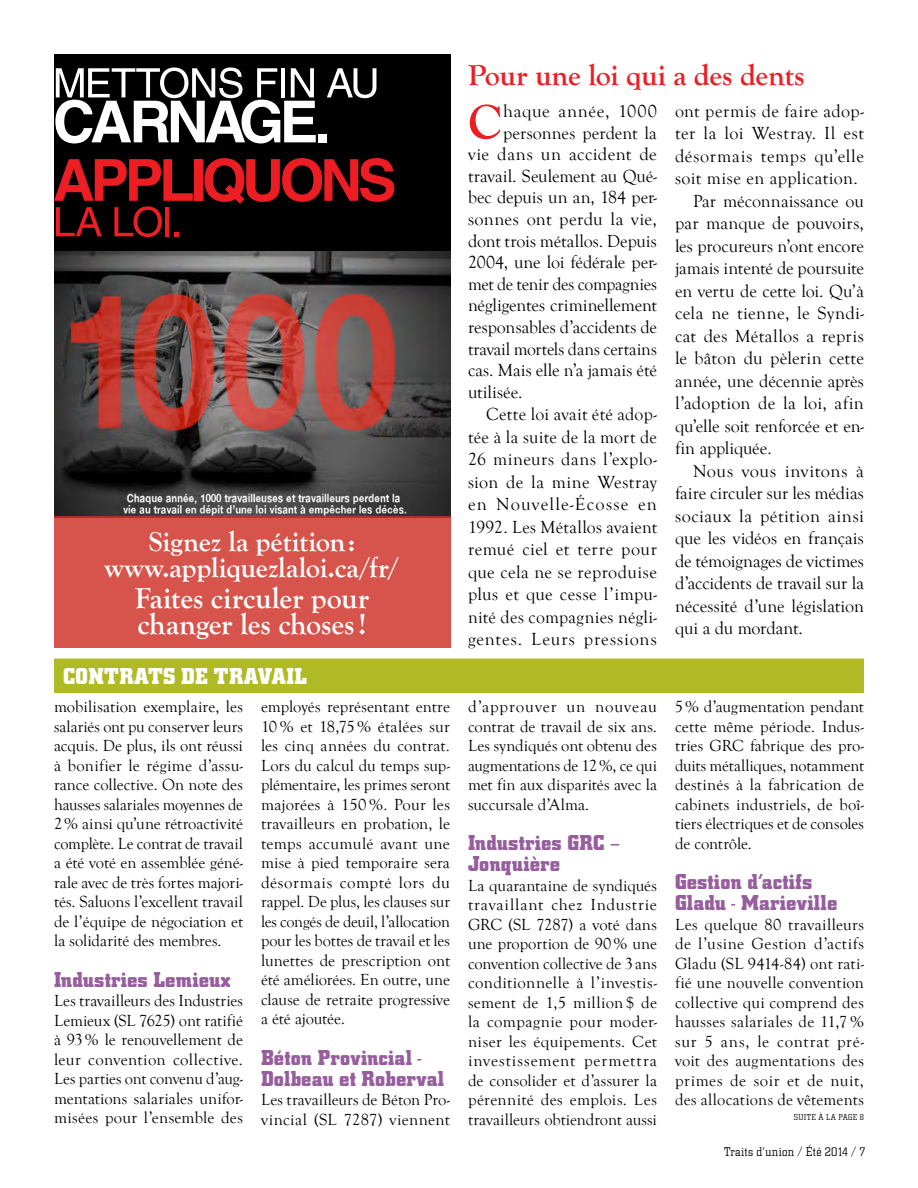
<style>
.page{position:relative;width:918px;height:1188px;background:#fff}
.page>*{position:absolute;margin:0;border:0;box-sizing:border-box;transform-origin:0 0}
.t1{font:700 50.1px "Goudy Old Style T";color:#ed1d24}
.t2{font:700 30px/25.5px "Goudy Old Style T";letter-spacing:-.005em;color:#fff}
.t3{font:700 30px "Goudy Old Style T";letter-spacing:-.015em;color:#ed1d24}
.t4{font:700 28.5px/25.5px "Goudy Old Style T";letter-spacing:-.005em;color:#fff;text-align:center}
.t5{font:700 24px "City D";letter-spacing:.01em;color:#fff}
.t6{font:700 22.5px/21px "City D";letter-spacing:.01em;color:#965e9d}
.t7{font:18px "Goudy Old Style T";letter-spacing:.01em;color:#000}
.t8{font:18px "Goudy Old Style T";letter-spacing:-.01em;color:#000}
.t9{font:18px "Goudy Old Style T";letter-spacing:.03em;color:#000}
.t10{font:18px "Goudy Old Style T";letter-spacing:-.015em;color:#000}
.t11{font:18px "Goudy Old Style T";letter-spacing:.04em;color:#000}
.t12{font:18px "Goudy Old Style T";letter-spacing:.045em;color:#000}
.t13{font:18px "Goudy Old Style T";letter-spacing:.06em;color:#000}
.t14{font:16.5px/19.5px "Goudy Old Style T";letter-spacing:.005em;color:#000;text-align:justify}
.t15{font:13.5px "City D Ligh";letter-spacing:.02em;color:#000}
.t16{font:9px "City D Ligh";letter-spacing:.045em;color:#000}
</style>
<div class="page">
<div style="left:54px;top:659px;width:810px;height:34px;background:#b0ba25"></div>
<img style="left:54px;top:250px;width:396px;height:267px">
<div style="left:54px;top:517px;width:396px;height:131px;background:#d6544b"></div>
<div style="left:54px;top:54px;width:396px;height:196px;background:#000"></div>
<svg style="left:327px;top:68px;width:49px;height:30px"></svg>
<svg style="left:55px;top:68px;width:261px;height:75px"></svg>
<div style="left:318px;top:134px;width:8px;height:8px;background:#fff"></div>
<div style="left:194px;top:159px;width:9px;height:42px;background:#ed1d24"></div>
<svg style="left:204px;top:158px;width:190px;height:46px"></svg>
<svg style="left:54px;top:159px;width:139px;height:78px"></svg>
<h3 class="t4" style="left:105px;top:529px;width:296px">Signez la pétition: www.appliquezlaloi.ca/fr/</h3>
<h2 class="t2" style="left:135px;top:586px;width:236px">Faites circuler pour changer les choses!</h2>
<h3 class="t5" style="left:63px;top:663px;width:245px">Contrats de travail</h3>
<p class="t14" style="left:54px;top:697px;width:191px">mobilisation exemplaire, les salariés ont pu conserver leurs acquis. De plus, ils ont réussi à bonifier le régime d’assu&shy;rance collective. On note des hausses salariales moyennes de 2% ainsi qu’une rétroactivité complète. Le contrat de travail a été voté en assemblée géné&shy;rale avec de très fortes majori&shy;tés. Saluons l’excellent travail de l’équipe de négociation et la solidarité des membres.</p>
<h3 class="t6" style="left:54px;top:968px;width:178px">Industries Lemieux</h3>
<p class="t14" style="left:54px;top:991px;width:191px">Les travailleurs des Industries Lemieux (SL 7625) ont ratifié à 93% le renouvellement de leur convention collective.<br>Les parties ont convenu d’aug&shy;mentations salariales unifor&shy;misées pour l’ensemble des</p>
<p class="t14" style="left:261px;top:697px;width:191px">employés représentant entre 10 % et 18,75 % étalées sur les cinq années du contrat.<br>Lors du calcul du temps sup&shy;plémentaire, les primes seront majorées à 150 %. Pour les travailleurs en probation, le temps accumulé avant une mise à pied temporaire sera désormais compté lors du rappel. De plus, les clauses sur les congés de deuil, l’allocation pour les bottes de travail et les lunettes de prescription ont été améliorées. En outre, une clause de retraite progressive a été ajoutée.</p>
<h3 class="t6" style="left:261px;top:1046px;width:185px">Béton Provincial -<br>Dolbeau et Roberval</h3>
<p class="t14" style="left:261px;top:1090px;width:191px">Les travailleurs de Béton Pro&shy;vincial (SL 7287) viennent</p>
<h2 class="t3" style="left:468px;top:59px;width:338px">Pour une loi qui a des dents</h2>
<h1 class="t1" style="left:468px;top:94px;width:35px">C</h1>
<p class="t11" style="left:503px;top:101px;width:155px">haque année, 1000</p>
<p class="t7" style="left:503px;top:123px;width:155px">personnes perdent la</p>
<p class="t7" style="left:468px;top:144px;width:190px">vie dans un accident de</p>
<p class="t8" style="left:468px;top:166px;width:191px">travail. Seulement au Qué-</p>
<p class="t7" style="left:468px;top:188px;width:191px">bec depuis un an, 184 per-</p>
<p class="t7" style="left:468px;top:209px;width:191px">sonnes ont perdu la vie,</p>
<p class="t7" style="left:468px;top:231px;width:191px">dont trois métallos. Depuis</p>
<p class="t7" style="left:468px;top:252px;width:191px">2004, une loi fédérale per-</p>
<p class="t10" style="left:468px;top:274px;width:190px">met de tenir des compagnies</p>
<p class="t7" style="left:468px;top:296px;width:191px">négligentes criminellement</p>
<p class="t8" style="left:468px;top:317px;width:190px">responsables d’accidents de</p>
<p class="t7" style="left:468px;top:339px;width:190px">travail mortels dans certains</p>
<p class="t7" style="left:468px;top:360px;width:190px">cas. Mais elle n’a jamais été</p>
<p class="t7" style="left:468px;top:382px;width:56px">utilisée.</p>
<p class="t7" style="left:486px;top:404px;width:173px">Cette loi avait été adop-</p>
<p class="t7" style="left:468px;top:427px;width:191px">tée à la suite de la mort de</p>
<p class="t9" style="left:468px;top:449px;width:191px">26 mineurs dans l’explo-</p>
<p class="t7" style="left:468px;top:472px;width:190px">sion de la mine Westray</p>
<p class="t13" style="left:468px;top:494px;width:190px">en Nouvelle-Écosse en</p>
<p class="t7" style="left:468px;top:517px;width:191px">1992. Les Métallos avaient</p>
<p class="t7" style="left:468px;top:539px;width:190px">remué ciel et terre pour</p>
<p class="t7" style="left:468px;top:562px;width:190px">que cela ne se reproduise</p>
<p class="t7" style="left:468px;top:584px;width:191px">plus et que cesse l’impu-</p>
<p class="t7" style="left:468px;top:607px;width:191px">nité des compagnies négli-</p>
<p class="t12" style="left:468px;top:629px;width:191px">gentes. Leurs pressions</p>
<p class="t7" style="left:675px;top:101px;width:191px">ont permis de faire adop-</p>
<p class="t9" style="left:675px;top:124px;width:191px">ter la loi Westray. Il est</p>
<p class="t11" style="left:675px;top:146px;width:191px">désormais temps qu’elle</p>
<p class="t7" style="left:675px;top:169px;width:184px">soit mise en application.</p>
<p class="t7" style="left:693px;top:191px;width:173px">Par méconnaissance ou</p>
<p class="t7" style="left:675px;top:214px;width:190px">par manque de pouvoirs,</p>
<p class="t8" style="left:675px;top:236px;width:190px">les procureurs n’ont encore</p>
<p class="t7" style="left:675px;top:259px;width:190px">jamais intenté de poursuite</p>
<p class="t7" style="left:675px;top:281px;width:190px">en vertu de cette loi. Qu’à</p>
<p class="t7" style="left:675px;top:304px;width:191px">cela ne tienne, le Syndi-</p>
<p class="t7" style="left:675px;top:326px;width:191px">cat des Métallos a repris</p>
<p class="t7" style="left:675px;top:349px;width:190px">le bâton du pèlerin cette</p>
<p class="t7" style="left:675px;top:371px;width:191px">année, une décennie après</p>
<p class="t7" style="left:675px;top:394px;width:190px">l’adoption de la loi, afin</p>
<p class="t8" style="left:675px;top:416px;width:191px">qu’elle soit renforcée et en-</p>
<p class="t10" style="left:675px;top:439px;width:98px">fin appliquée.</p>
<p class="t7" style="left:693px;top:461px;width:172px">Nous vous invitons à</p>
<p class="t7" style="left:675px;top:484px;width:190px">faire circuler sur les médias</p>
<p class="t9" style="left:675px;top:506px;width:190px">sociaux la pétition ainsi</p>
<p class="t7" style="left:675px;top:529px;width:190px">que les vidéos en français</p>
<p class="t7" style="left:675px;top:551px;width:190px">de témoignages de victimes</p>
<p class="t7" style="left:675px;top:574px;width:190px">d’accidents de travail sur la</p>
<p class="t7" style="left:675px;top:596px;width:190px">nécessité d’une législation</p>
<p class="t10" style="left:675px;top:619px;width:130px">qui a du mordant.</p>
<p class="t14" style="left:468px;top:697px;width:191px">d’approuver un nouveau contrat de travail de six ans.<br>Les syndiqués ont obtenu des augmentations de 12%, ce qui met fin aux disparités avec la succursale d’Alma.</p>
<h3 class="t6" style="left:468px;top:832px;width:154px">Industries GRC –<br>Jonquière</h3>
<p class="t14" style="left:468px;top:876px;width:191px">La quarantaine de syndiqués travaillant chez Industrie GRC (SL 7287) a voté dans une proportion de 90% une convention collective de 3ans conditionnelle à l’investis&shy;sement de 1,5 million $ de la compagnie pour moder&shy;niser les équipements. Cet investissement permettra de consolider et d’assurer la pérennité des emplois. Les travailleurs obtiendront aussi</p>
<p class="t14" style="left:675px;top:697px;width:191px">5% d’augmentation pendant cette même période. Indus&shy;tries GRC fabrique des pro&shy;duits métalliques, notamment destinés à la fabrication de cabinets industriels, de boî&shy;tiers électriques et de consoles de contrôle.</p>
<h3 class="t6" style="left:675px;top:871px;width:164px">Gestion d’actifs<br>Gladu - Marieville</h3>
<p class="t14" style="left:675px;top:915px;width:191px">Les quelque 80 travailleurs de l’usine Gestion d’actifs Gladu (SL 9414-84) ont rati&shy;fié une nouvelle convention collective qui comprend des hausses salariales de 11,7 % sur 5 ans, le contrat pré&shy;voit des augmentations des primes de soir et de nuit, des allocations de vêtements</p>
<p class="t16" style="left:794px;top:1113px;width:72px">Suite à la page 8</p>
<p class="t15" style="left:724px;top:1145px;width:142px">Traits d’union / Été 2014 / 7</p>
</div>
